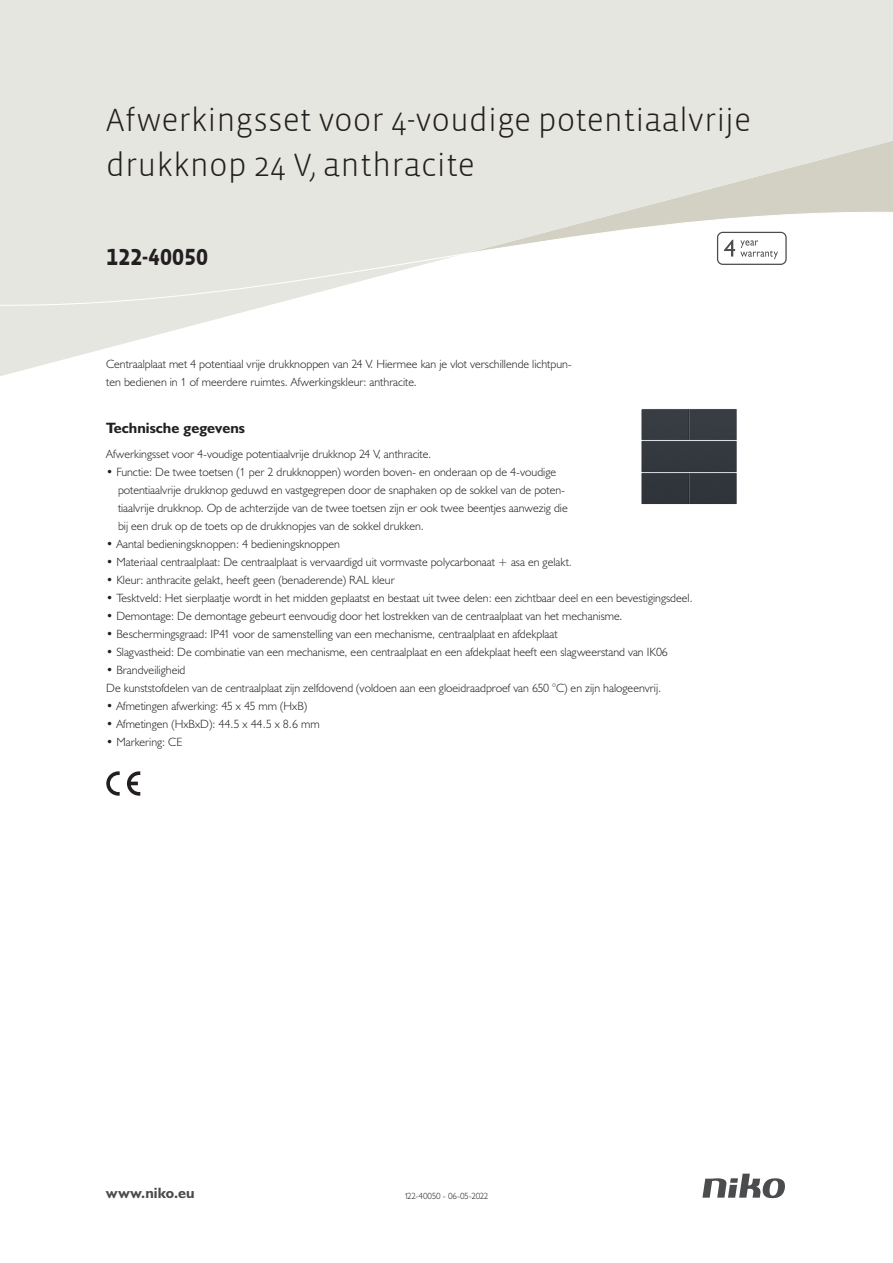
<style>
.page{position:relative;width:893px;height:1263px;background:#fff}
.page>*{position:absolute;margin:0;border:0;box-sizing:border-box;transform-origin:0 0}
.Title_datasheets{font:300 33px/45px "Vista Sans";color:#231f20}
.Article_number{font:700 24px "Vista Sans Alt";color:#231f20}
.Titles_parts{font:700 15px "Humanist 521 BT";color:#231f20}
.t1{font:700 15px "Humanist 521 BT";letter-spacing:.005em;color:#4b4c4d}
.USP_Bullets{font:300 12px/18px "Humanist 521 BT";color:#231f20}
.Platte_tekst_CAB{font:300 12px/18px "Humanist 521 BT";color:#231f20}
.Revision{font:300 9px "Humanist 521 BT";letter-spacing:-.04em;color:#231f20}
</style>
<div class="page">
<svg style="left:702px;top:1173px;width:83px;height:25px"></svg>
<svg style="left:127px;top:771px;width:13px;height:25px"></svg>
<svg style="left:106px;top:771px;width:14px;height:25px"></svg>
<svg style="left:0;top:0;width:893px;height:376px;fill:#e6e6e0"></svg>
<svg style="left:0;top:209px;width:893px;height:101px"></svg>
<svg style="left:717px;top:232px;width:70px;height:33px"></svg>
<img style="left:591px;top:358px;width:196px;height:147px">
<p class="Title_datasheets" style="left:106px;top:98px;width:646px">Afwerkingsset voor 4-voudige potentiaalvrije drukknop 24 V, anthracite</p>
<p class="Article_number" style="left:106px;top:242px;width:103px">122-40050</p>
<p class="Platte_tekst_CAB" style="left:106px;top:354px;width:467px">Centraalplaat met 4 potentiaal vrije drukknoppen van 24 V. Hiermee kan je vlot verschillende lichtpun&shy;ten bedienen in 1 of meerdere ruimtes. Afwerkingskleur: anthracite.</p>
<p class="Titles_parts" style="left:106px;top:419px;width:140px">Technische gegevens</p>
<p class="Platte_tekst_CAB" style="left:106px;top:444px;width:327px">Afwerkingsset voor 4-voudige potentiaalvrije drukknop 24 V, anthracite.</p>
<p class="USP_Bullets" style="left:118px;top:462px;width:451px;text-indent:-12px">• Functie: De twee toetsen (1 per 2 drukknoppen) worden boven- en onderaan op de 4-voudige potentiaalvrije drukknop geduwd en vastgegrepen door de snaphaken op de sokkel van de poten&shy;tiaalvrije drukknop. Op de achterzijde van de twee toetsen zijn er ook twee beentjes aanwezig die bij een druk op de toets op de drukknopjes van de sokkel drukken.</p>
<p class="USP_Bullets" style="left:106px;top:534px;width:235px">• Aantal bedieningsknoppen: 4 bedieningsknoppen</p>
<p class="USP_Bullets" style="left:106px;top:552px;width:467px">• Materiaal centraalplaat: De centraalplaat is vervaardigd uit vormvaste polycarbonaat + asa en gelakt.</p>
<p class="USP_Bullets" style="left:106px;top:570px;width:290px">• Kleur: anthracite gelakt, heeft geen (benaderende) RAL kleur</p>
<p class="USP_Bullets" style="left:106px;top:588px;width:588px">• Tesktveld: Het sierplaatje wordt in het midden geplaatst en bestaat uit twee delen: een zichtbaar deel en een bevestigingsdeel.</p>
<p class="USP_Bullets" style="left:106px;top:606px;width:518px">• Demontage: De demontage gebeurt eenvoudig door het lostrekken van de centraalplaat van het mechanisme.</p>
<p class="USP_Bullets" style="left:106px;top:624px;width:453px">• Beschermingsgraad: IP41 voor de samenstelling van een mechanisme, centraalplaat en afdekplaat</p>
<p class="USP_Bullets" style="left:106px;top:642px;width:563px">• Slagvastheid: De combinatie van een mechanisme, een centraalplaat en een afdekplaat heeft een slagweerstand van IK06</p>
<p class="USP_Bullets" style="left:106px;top:660px;width:81px">• Brandveiligheid</p>
<p class="USP_Bullets" style="left:106px;top:678px;width:556px">De kunststofdelen van de centraalplaat zijn zelfdovend (voldoen aan een gloeidraadproef van 650 °C) en zijn halogeenvrij.</p>
<p class="USP_Bullets" style="left:106px;top:696px;width:202px">• Afmetingen afwerking: 45 x 45 mm (HxB)</p>
<p class="USP_Bullets" style="left:106px;top:714px;width:215px">• Afmetingen (HxBxD): 44.5 x 44.5 x 8.6 mm</p>
<p class="USP_Bullets" style="left:106px;top:732px;width:78px">• Markering: CE</p>
<p class="t1" style="left:106px;top:1184px;width:90px">www.niko.eu</p>
<p class="Revision" style="left:404px;top:1190px;width:86px">122-40050 - 06-05-2022</p>
</div>
